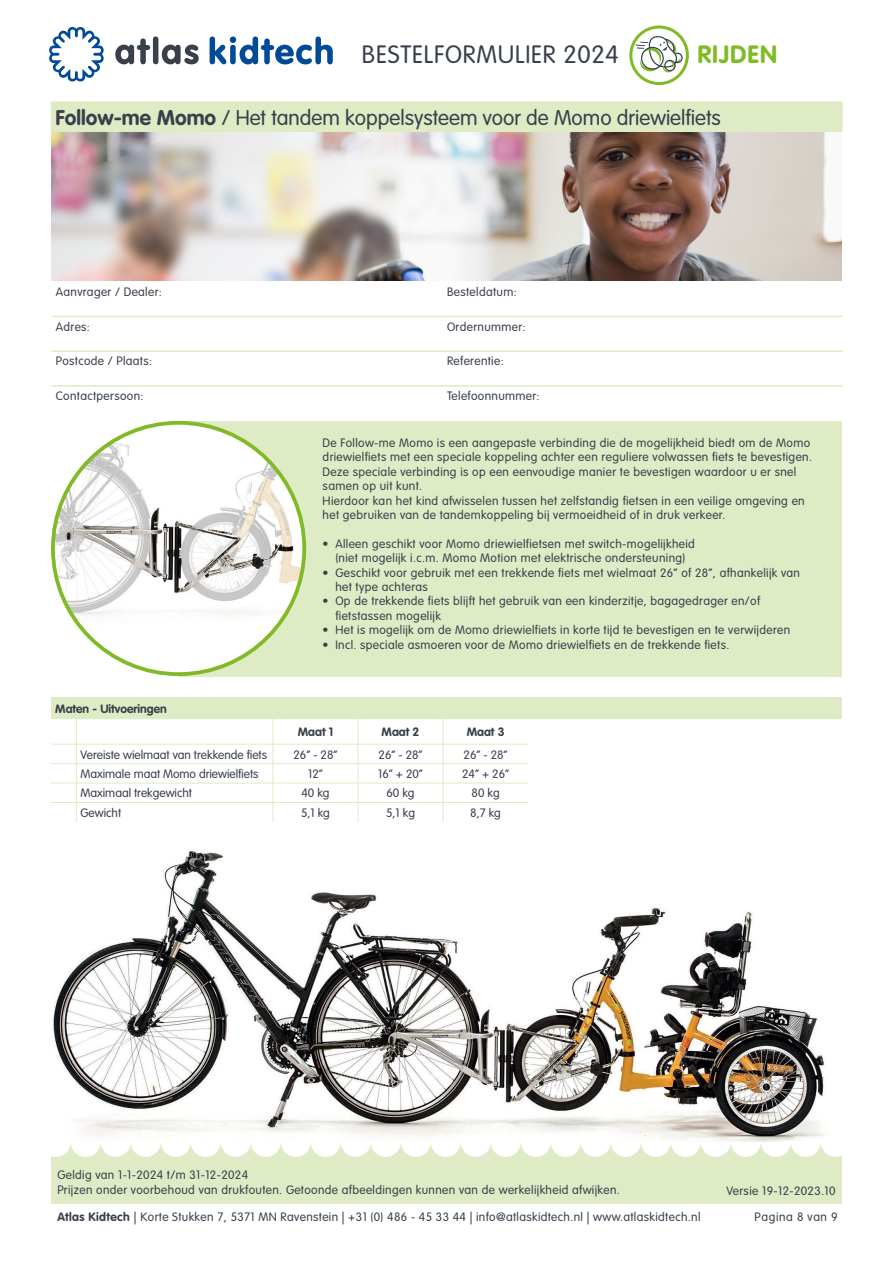
<style>
.page{position:relative;width:893px;height:1263px;background:#fff}
.page>*{position:absolute;margin:0;border:0;box-sizing:border-box;transform-origin:0 0}
.t1{font:300 24.75px "VAG Rounded LT Pro";letter-spacing:.03em;color:#39404b}
.t2{font:700 24.75px "VAG Rounded LT Pro";letter-spacing:.04em;color:#80ba27}
.t3{font:300 21px "VAG Rounded LT Pro";color:#39404b}
.t4{font:300 12px/14.4px "VAG Rounded LT Pro";letter-spacing:.03em;color:#39404b}
.t5{font:300 12px "VAG Rounded LT Pro";color:#39404b}
.t6{font:700 12px "VAG Rounded LT Pro";color:#39404b}
.t7{font:300 12px "VAG Rounded LT Pro";letter-spacing:.05em;color:#39404b}
.s1{font-weight:700}
</style>
<div class="page">
<div style="left:51px;top:1144px;width:791px;height:59px;background:#deebc5"></div>
<div style="left:311px;top:1127px;width:30px;height:30px;background:#fff;border-radius:50%"></div>
<div style="left:131px;top:1127px;width:30px;height:30px;background:#fff;border-radius:50%"></div>
<div style="left:491px;top:1127px;width:30px;height:30px;background:#fff;border-radius:50%"></div>
<div style="left:731px;top:1127px;width:30px;height:30px;background:#fff;border-radius:50%"></div>
<div style="left:41px;top:1127px;width:30px;height:30px;background:#fff;border-radius:50%"></div>
<div style="left:401px;top:1127px;width:30px;height:30px;background:#fff;border-radius:50%"></div>
<div style="left:221px;top:1127px;width:30px;height:30px;background:#fff;border-radius:50%"></div>
<div style="left:581px;top:1127px;width:30px;height:30px;background:#fff;border-radius:50%"></div>
<div style="left:821px;top:1127px;width:30px;height:30px;background:#fff;border-radius:50%"></div>
<div style="left:341px;top:1127px;width:30px;height:30px;background:#fff;border-radius:50%"></div>
<div style="left:161px;top:1127px;width:30px;height:30px;background:#fff;border-radius:50%"></div>
<div style="left:521px;top:1127px;width:30px;height:30px;background:#fff;border-radius:50%"></div>
<div style="left:761px;top:1127px;width:30px;height:30px;background:#fff;border-radius:50%"></div>
<div style="left:71px;top:1127px;width:30px;height:30px;background:#fff;border-radius:50%"></div>
<div style="left:431px;top:1127px;width:30px;height:30px;background:#fff;border-radius:50%"></div>
<div style="left:671px;top:1127px;width:30px;height:30px;background:#fff;border-radius:50%"></div>
<div style="left:251px;top:1127px;width:30px;height:30px;background:#fff;border-radius:50%"></div>
<div style="left:611px;top:1127px;width:30px;height:30px;background:#fff;border-radius:50%"></div>
<div style="left:371px;top:1127px;width:30px;height:30px;background:#fff;border-radius:50%"></div>
<div style="left:191px;top:1127px;width:30px;height:30px;background:#fff;border-radius:50%"></div>
<div style="left:551px;top:1127px;width:30px;height:30px;background:#fff;border-radius:50%"></div>
<div style="left:791px;top:1127px;width:30px;height:30px;background:#fff;border-radius:50%"></div>
<div style="left:101px;top:1127px;width:30px;height:30px;background:#fff;border-radius:50%"></div>
<div style="left:461px;top:1127px;width:30px;height:30px;background:#fff;border-radius:50%"></div>
<div style="left:701px;top:1127px;width:30px;height:30px;background:#fff;border-radius:50%"></div>
<div style="left:281px;top:1127px;width:30px;height:30px;background:#fff;border-radius:50%"></div>
<div style="left:641px;top:1127px;width:30px;height:30px;background:#fff;border-radius:50%"></div>
<svg style="left:115px;top:36px;width:84px;height:28px"></svg>
<svg style="left:210px;top:37px;width:123px;height:27px"></svg>
<svg style="left:49px;top:27px;width:55px;height:55px"></svg>
<div style="left:51px;top:102px;width:791px;height:30px;background:#deebc5"></div>
<svg style="left:842px;top:102px;width:1px;height:29px"></svg>
<img style="left:51px;top:132px;width:791px;height:149px">
<svg style="left:631px;top:27px;width:56px;height:57px"></svg>
<svg style="left:636px;top:36px;width:47px;height:37px"></svg>
<div style="left:629px;top:26px;width:60px;height:59px;border:3px solid #80ba27;border-radius:50%"></div>
<div style="left:179px;top:421px;width:663px;height:255px;background:#deebc5"></div>
<hr style="left:52px;top:316px;width:790px;height:1px;background:#deebc5">
<hr style="left:52px;top:350px;width:790px;height:2px;background:#deebc5">
<hr style="left:52px;top:385px;width:790px;height:2px;background:#deebc5">
<div style="left:51px;top:697px;width:791px;height:22px;background:#deebc5"></div>
<hr style="left:76px;top:744px;width:197px;height:1px;background:#deebc5">
<hr style="left:273px;top:744px;width:85px;height:1px;background:#deebc5">
<hr style="left:358px;top:744px;width:85px;height:1px;background:#deebc5">
<hr style="left:443px;top:744px;width:85px;height:1px;background:#deebc5">
<hr style="left:76px;top:763px;width:197px;height:1px;background:#deebc5">
<hr style="left:273px;top:763px;width:85px;height:1px;background:#deebc5">
<hr style="left:358px;top:763px;width:85px;height:1px;background:#deebc5">
<hr style="left:443px;top:763px;width:85px;height:1px;background:#deebc5">
<hr style="left:76px;top:783px;width:197px;height:1px;background:#deebc5">
<hr style="left:273px;top:783px;width:85px;height:1px;background:#deebc5">
<hr style="left:358px;top:783px;width:85px;height:1px;background:#deebc5">
<hr style="left:443px;top:783px;width:85px;height:1px;background:#deebc5">
<hr style="left:76px;top:802px;width:197px;height:1px;background:#deebc5">
<svg style="left:51px;top:719px;width:26px;height:103px"></svg>
<hr style="left:273px;top:802px;width:85px;height:1px;background:#deebc5">
<svg style="left:273px;top:719px;width:1px;height:103px"></svg>
<hr style="left:358px;top:802px;width:85px;height:1px;background:#deebc5">
<svg style="left:358px;top:719px;width:1px;height:103px"></svg>
<hr style="left:443px;top:802px;width:85px;height:1px;background:#deebc5">
<svg style="left:443px;top:719px;width:1px;height:103px"></svg>
<img style="left:53px;top:423px;width:251px;height:251px;border-radius:126px">
<img style="left:53px;top:851px;width:772px;height:291px">
<h1 class="t1" style="left:362px;top:40px;width:258px">BESTELFORMULIER 2024</h1>
<h1 class="t2" style="left:697px;top:38px;width:81px">RIJDEN</h1>
<h2 class="t3" style="left:55px;top:105px;width:667px"><span class="s1">Follow-me Momo</span> / Het tandem koppelsysteem voor de Momo driewielfiets</h2>
<p class="t4" style="left:56px;top:285px;width:108px">Aanvrager / Dealer:</p>
<p class="t4" style="left:447px;top:285px;width:71px">Besteldatum:</p>
<p class="t4" style="left:56px;top:320px;width:36px">Adres:</p>
<p class="t4" style="left:447px;top:320px;width:80px">Ordernummer:</p>
<p class="t4" style="left:56px;top:354px;width:98px">Postcode / Plaats:</p>
<p class="t4" style="left:447px;top:354px;width:58px">Referentie:</p>
<p class="t4" style="left:56px;top:389px;width:89px">Contactpersoon:</p>
<p class="t4" style="left:447px;top:389px;width:94px">Telefoonnummer:</p>
<p class="t6" style="left:55px;top:701px;width:113px">Maten - Uitvoeringen</p>
<p class="t4" style="left:323px;top:436px;width:491px">De Follow-me Momo is een aangepaste verbinding die de mogelijkheid biedt om de Momo driewielfiets met een speciale koppeling achter een reguliere volwassen fiets te bevestigen.<br>Deze speciale verbinding is op een eenvoudige manier te bevestigen waardoor u er snel samen op uit kunt.<br>Hierdoor kan het kind afwisselen tussen het zelfstandig fietsen in een veilige omgeving en het gebruiken van de tandemkoppeling bij vermoeidheid of in druk verkeer.</p>
<p class="t4" style="left:323px;top:537px;width:374px;text-align:center">• Alleen geschikt voor Momo driewielfietsen met switch-mogelijkheid (niet mogelijk i.c.m. Momo Motion met elektrische ondersteuning)</p>
<p class="t4" style="left:335px;top:565px;width:466px;text-indent:-13px">• Geschikt voor gebruik met een trekkende fiets met wielmaat 26“ of 28“, afhankelijk van het type achteras</p>
<p class="t4" style="left:335px;top:594px;width:426px;text-indent:-13px">• Op de trekkende fiets blijft het gebruik van een kinderzitje, bagagedrager en/of fietstassen mogelijk</p>
<p class="t4" style="left:323px;top:623px;width:469px">• Het is mogelijk om de Momo driewielfiets in korte tijd te bevestigen en te verwijderen</p>
<p class="t4" style="left:323px;top:637px;width:408px">• Incl. speciale asmoeren voor de Momo driewielfiets en de trekkende fiets.</p>
<p class="t6" style="left:298px;top:724px;width:37px">Maat 1</p>
<p class="t6" style="left:382px;top:724px;width:39px">Maat 2</p>
<p class="t6" style="left:467px;top:724px;width:39px">Maat 3</p>
<p class="t5" style="left:81px;top:747px;width:188px">Vereiste wielmaat van trekkende fiets</p>
<p class="t4" style="left:294px;top:747px;width:45px">26” - 28”</p>
<p class="t4" style="left:379px;top:747px;width:45px">26” - 28”</p>
<p class="t4" style="left:464px;top:747px;width:45px">26” - 28”</p>
<p class="t5" style="left:81px;top:767px;width:179px">Maximale maat Momo driewielfiets</p>
<p class="t4" style="left:308px;top:767px;width:16px">12”</p>
<p class="t4" style="left:378px;top:767px;width:46px">16” + 20”</p>
<p class="t4" style="left:462px;top:767px;width:48px">24” + 26”</p>
<p class="t5" style="left:81px;top:786px;width:113px">Maximaal trekgewicht</p>
<p class="t4" style="left:301px;top:786px;width:30px">40 kg</p>
<p class="t4" style="left:387px;top:786px;width:30px">60 kg</p>
<p class="t4" style="left:472px;top:786px;width:30px">80 kg</p>
<p class="t5" style="left:81px;top:806px;width:42px">Gewicht</p>
<p class="t4" style="left:301px;top:806px;width:30px">5,1 kg</p>
<p class="t4" style="left:386px;top:806px;width:30px">5,1 kg</p>
<p class="t4" style="left:470px;top:806px;width:32px">8,7 kg</p>
<p class="t4" style="left:57px;top:1167px;width:564px;line-height:15px">Geldig van 1-1-2024 t/m 31-12-2024<br>Prijzen onder voorbehoud van drukfouten. Getoonde afbeeldingen kunnen van de werkelijkheid afwijken.</p>
<p class="t4" style="left:726px;top:1183px;width:111px">Versie 19-12-2023.10</p>
<p class="t4" style="left:57px;top:1210px;width:645px"><span class="s1">Atlas Kidtech</span> | Korte Stukken 7, 5371 MN Ravenstein | +31 (0) 486 - 45 33 44 | info@atlaskidtech.nl | www.atlaskidtech.nl</p>
<p class="t7" style="left:755px;top:1209px;width:85px">Pagina 8 van 9</p>
</div>
